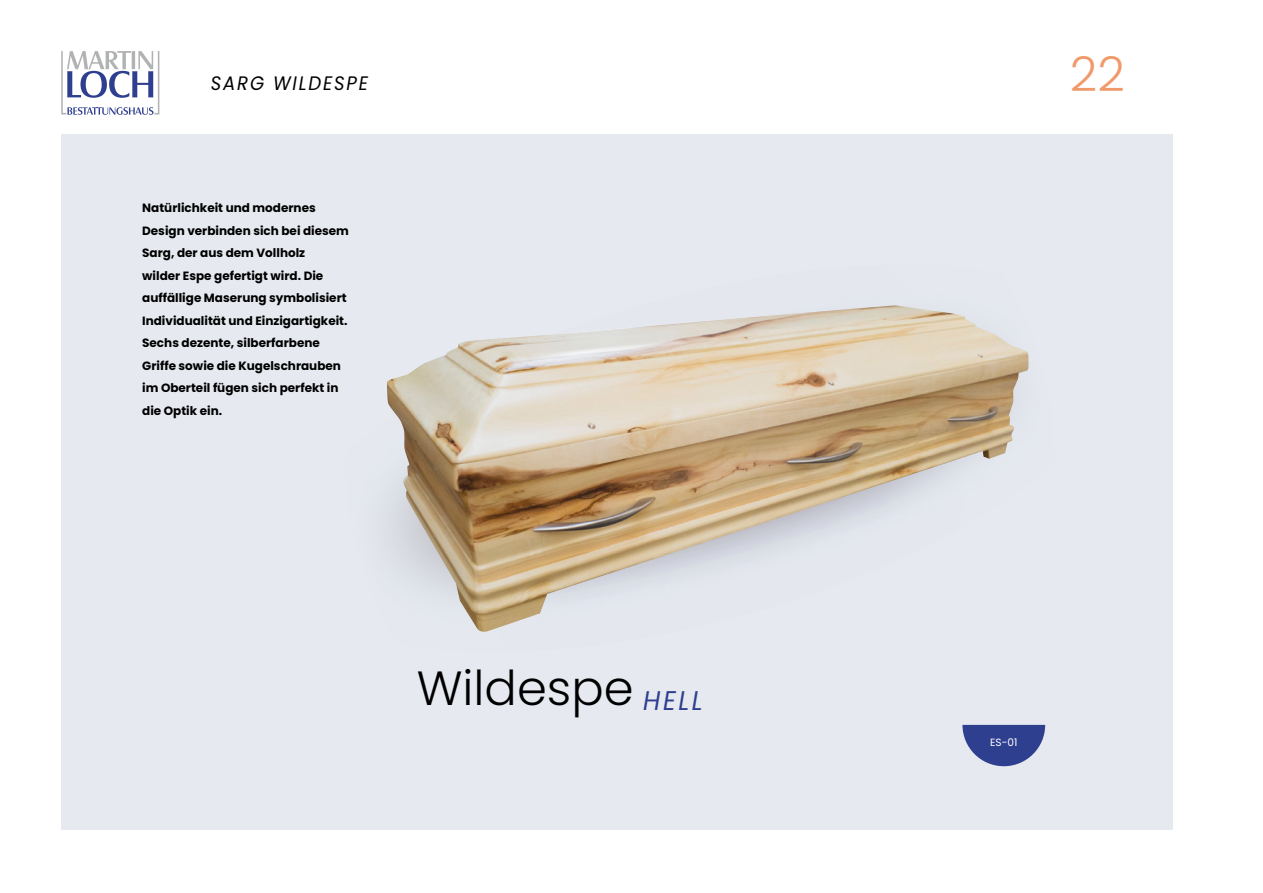
<style>
.page{position:relative;width:1263px;height:893px;background:#fff}
.page>*{position:absolute;margin:0;border:0;box-sizing:border-box;transform-origin:0 0}
.t1{font:300 48px "Poppins";color:#000}
.t2{font:300 48px "Poppins";color:#f09a6c}
.t3{font:italic 19.5px "Poppins";letter-spacing:.1em;color:#000;scale:.93 1}
.t4{font:700 12px/22.5px "Poppins";color:#000}
.t5{font:10.5px "Poppins";color:#fff}
</style>
<div class="page">
<div style="left:61px;top:135px;width:1111px;height:695px;background:#e6eaf0"></div>
<svg style="left:962px;top:725px;width:83px;height:41px"></svg>
<img style="left:387px;top:305px;width:641px;height:327px">
<svg style="left:61px;top:51px;width:99px;height:64px"></svg>
<h2 class="t3" style="left:211px;top:72px;width:171px">SARG WILDESPE</h2>
<p class="t4" style="left:142px;top:197px;width:208px">Natürlichkeit und modernes<br>Design verbinden sich bei diesem<br>Sarg, der aus dem Vollholz<br>wilder Espe gefertigt wird. Die auffällige Maserung symbolisiert<br>Individualität und Einzigartigkeit.<br>Sechs dezente, silberfarbene<br>Griffe sowie die Kugelschrauben im Oberteil fügen sich perfekt in die Optik ein.</p>
<h1 class="t1" style="left:417px;top:660px;width:287px">Wildespe <sub>HELL</sub></h1>
<h1 class="t2" style="left:1070px;top:46px;width:56px">22</h1>
<p class="t5" style="left:990px;top:737px;width:29px">ES-01</p>
</div>
